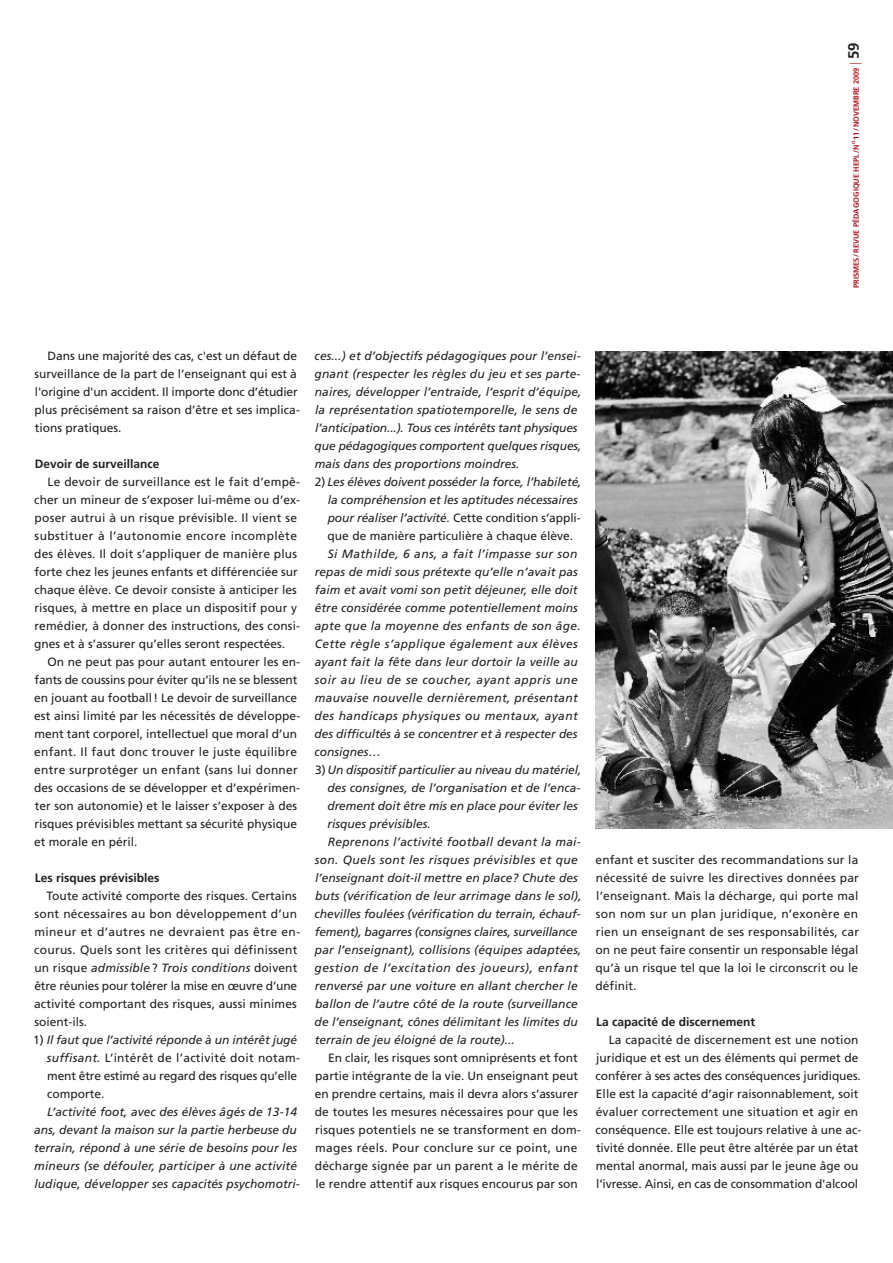
<style>
.page{position:relative;width:893px;height:1263px;background:#fff}
.page>*{position:absolute;margin:0;border:0;box-sizing:border-box;transform-origin:0 0}
.t1{font:12px/18px "Frutiger";color:#231f20}
.t2{font:italic 12px/18px "Frutiger";letter-spacing:.005em;color:#231f20}
.t3{font:12px/18px "Frutiger";letter-spacing:.02em;color:#231f20}
.t4{font:italic 12px "Frutiger";letter-spacing:.03em;color:#231f20}
.t5{font:700 12px "Frutiger";color:#231f20}
.t6{font:italic 12px "Frutiger";letter-spacing:-.015em;color:#231f20}
.t7{font:italic 12px "Frutiger";letter-spacing:.025em;color:#231f20}
.t8{font:italic 12px "Frutiger";letter-spacing:.045em;color:#231f20}
.t9{font:italic 12px "Frutiger";letter-spacing:.04em;color:#231f20}
.t10{font:italic 12px "Frutiger";letter-spacing:.035em;color:#231f20}
.t11{font:700 7.5px "Frutiger";color:#b50e1a}
.t12{font:700 4.5px "Frutiger";color:#b50e1a}
.s1{font-weight:300;font-stretch:condensed;font-size:12px}
.s2{font-size:15px;color:#231f20}
.s3{font-style:italic}
.s4{font-style:normal}
</style>
<div class="page">
<img style="left:596px;top:351px;width:297px;height:477px">
<p class="t11" style="left:852px;top:140px;width:99px;rotate:-90deg">11/novembre 2009 <span class="s1">|</span> <span class="s2">59</span></p>
<p class="t12" style="left:851px;top:144px;width:5px;rotate:-90deg">o</p>
<p class="t11" style="left:852px;top:288px;width:145px;rotate:-90deg">prismes/revue pédagogique hepl /n</p>
<p class="t1" style="left:35px;top:347px;width:267px;text-indent:13px">Dans une majorité des cas, c'est un défaut de surveillance de la part de l’enseignant qui est à l'origine d'un accident. I l importe donc d’étudier plus précisément sa raison d’être et ses implica&shy;tions pratiques.</p>
<p class="t5" style="left:35px;top:457px;width:126px">Devoir de surveillance</p>
<p class="t1" style="left:34px;top:473px;width:268px;text-indent:13px">Le devoir de surveillance est le fait d’empê&shy;cher un mineur de s’exposer lui-même ou d’ex&shy;poser autrui à un risque prévisible. I l vient se substituer à l’autonomie encore incomplète des élèves. I l doit s’appliquer de manière plus forte chez les jeunes enfants et différenciée sur chaque élève. Ce devoir consiste à anticiper les risques, à mettre en place un dispositif pour y remédier, à donner des instructions, des consi&shy;gnes et à s’assurer qu’elles seront respectées.</p>
<p class="t1" style="left:34px;top:653px;width:268px;text-indent:13px">On ne peut pas pour autant entourer les en&shy;fants de coussins pour éviter qu’ils ne se blessent en jouant au football! Le devoir de surveillance est ainsi limité par les nécessités de développe&shy;ment tant corporel, intellectuel que moral d’un enfant. I l faut donc trouver le juste équilibre entre surprotéger un enfant (sans lui donner des occasions de se développer et d’expérimen&shy;ter son autonomie) et le laisser s’exposer à des risques prévisibles mettant sa sécurité physique et morale en péril.</p>
<p class="t5" style="left:35px;top:871px;width:126px">Les risques prévisibles</p>
<p class="t3" style="left:34px;top:887px;width:268px;text-indent:12px">Toute activité comporte des risques. Certains sont nécessaires au bon développement d’un mineur et d’autres ne devraient pas être en&shy;courus. Quels sont les critères qui définissent un risque <span class="s3">admissible</span> ? <span class="s3">Trois conditions</span> doivent être réunies pour tolérer la mise en œuvre d’une activité comportant des risques, aussi minimes soient-ils.</p>
<p class="t1" style="left:47px;top:1031px;width:255px;text-indent:-14px">1) <span class="s3">Il faut que l’activité réponde à un intérêt jugé suffisant.</span> L’intérêt de l’activité doit notam&shy;ment être estimé au regard des risques qu’elle comporte.</p>
<p class="t2" style="left:34px;top:1103px;width:267px;text-indent:13px">L’activité foot, avec des élèves âgés de 13-14 ans, devant la maison sur la partie herbeuse du terrain, répond à une série de besoins pour les mineurs (se défouler, participer à une activité ludique, développer ses capacités psychomotri-</p>
<p class="t2" style="left:314px;top:347px;width:269px">ces...) et d’objectifs pédagogiques pour l’ensei&shy;gnant (respecter les règles du jeu et ses parte&shy;naires, développer l’entraide, l’esprit d’équipe, la représentation spatiotemporelle, le sens de l’anticipation...). Tous ces intérêts tant physiques que pédagogiques comportent quelques risques, mais dans des proportions moindres.</p>
<p class="t2" style="left:328px;top:473px;width:255px;text-indent:-13px"><span class="s4">2)</span> Les élèves doivent posséder la force, l’habileté, la compréhension et les aptitudes nécessaires pour réaliser l’activité. <span class="s4">Cette condition s’appli&shy;que de manière particulière à chaque élève.</span></p>
<p class="t4" style="left:328px;top:547px;width:251px">Si Mathilde, 6 ans, a fait l’impasse sur son</p>
<p class="t2" style="left:315px;top:563px;width:265px">repas de midi sous prétexte qu’elle n’avait pas</p>
<p class="t2" style="left:315px;top:581px;width:265px">faim et avait vomi son petit déjeuner, elle doit</p>
<p class="t2" style="left:315px;top:599px;width:264px">être considérée comme potentiellement moins</p>
<p class="t2" style="left:315px;top:617px;width:268px">apte que la moyenne des enfants de son âge.</p>
<p class="t4" style="left:315px;top:637px;width:265px">Cette règle s’applique également aux élèves</p>
<p class="t2" style="left:315px;top:653px;width:265px">ayant fait la fête dans leur dortoir la veille au</p>
<p class="t9" style="left:315px;top:673px;width:264px">soir au lieu de se coucher, ayant appris une</p>
<p class="t7" style="left:315px;top:691px;width:265px">mauvaise nouvelle dernièrement, présentant</p>
<p class="t10" style="left:315px;top:709px;width:265px">des handicaps physiques ou mentaux, ayant</p>
<p class="t2" style="left:315px;top:725px;width:264px">des difficultés à se concentrer et à respecter des</p>
<p class="t2" style="left:315px;top:743px;width:67px">consignes…</p>
<p class="t2" style="left:315px;top:761px;width:268px"><span class="s4">3)</span>Un dispositif particulier au niveau du matériel,</p>
<p class="t2" style="left:327px;top:779px;width:255px">des consignes, de l’organisation et de l’enca-</p>
<p class="t2" style="left:327px;top:797px;width:252px">drement doit être mis en place pour éviter les</p>
<p class="t2" style="left:328px;top:815px;width:105px">risques prévisibles.</p>
<p class="t2" style="left:328px;top:833px;width:254px">Reprenons l’activité football devant la mai-</p>
<p class="t4" style="left:315px;top:853px;width:264px">son. Quels sont les risques prévisibles et que</p>
<p class="t2" style="left:315px;top:869px;width:264px">l’enseignant doit-il mettre en place? Chute des</p>
<p class="t2" style="left:315px;top:887px;width:268px">buts (vérification de leur arrimage dans le sol),</p>
<p class="t2" style="left:315px;top:905px;width:268px">chevilles foulées (vérification du terrain, échauf-</p>
<p class="t6" style="left:315px;top:925px;width:264px">fement), bagarres (consignes claires, surveillance</p>
<p class="t2" style="left:315px;top:941px;width:268px">par l’enseignant), collisions (équipes adaptées,</p>
<p class="t8" style="left:314px;top:961px;width:265px">gestion de l’excitation des joueurs), enfant</p>
<p class="t2" style="left:315px;top:977px;width:264px">renversé par une voiture en allant chercher le</p>
<p class="t2" style="left:315px;top:995px;width:264px">ballon de l’autre côté de la route (surveillance</p>
<p class="t2" style="left:315px;top:1013px;width:264px">de l’enseignant, cônes délimitant les limites du</p>
<p class="t2" style="left:315px;top:1031px;width:202px">terrain de jeu éloigné de la route)...</p>
<p class="t1" style="left:315px;top:1049px;width:268px;text-indent:13px">E n clair, les risques sont omniprésents et font partie intégrante de la vie. U n enseignant peut en prendre certains, mais il devra alors s’assurer de toutes les mesures nécessaires pour que les risques potentiels ne se transforment en dom&shy;mages réels. Pour conclure sur ce point, une décharge signée par un parent a le mérite de le rendre attentif aux risques encourus par son</p>
<p class="t1" style="left:595px;top:851px;width:265px;text-align:justify">enfant et susciter des recommandations sur la nécessité de suivre les directives données par l’enseignant. Mais la décharge, qui porte mal son nom sur un plan juridique, n’exonère en rien un enseignant de ses responsabilités, car on ne peut faire consentir un responsable légal qu’à un risque tel que la loi le circonscrit ou le définit.</p>
<p class="t5" style="left:596px;top:1015px;width:160px">La capacité de discernement</p>
<p class="t1" style="left:596px;top:1031px;width:267px;text-indent:13px">La capacité de discernement est une notion juridique et est un des éléments qui permet de conférer à ses actes des conséquences juridiques.<br>E lle est la capacité d’agir raisonnablement, soit évaluer correctement une situation et agir en conséquence. E lle est toujours relative à une ac&shy;tivité donnée. E lle peut être altérée par un état mental anormal, mais aussi par le jeune âge ou l’ivresse. Ainsi, en cas de consommation d'alcool</p>
</div>
